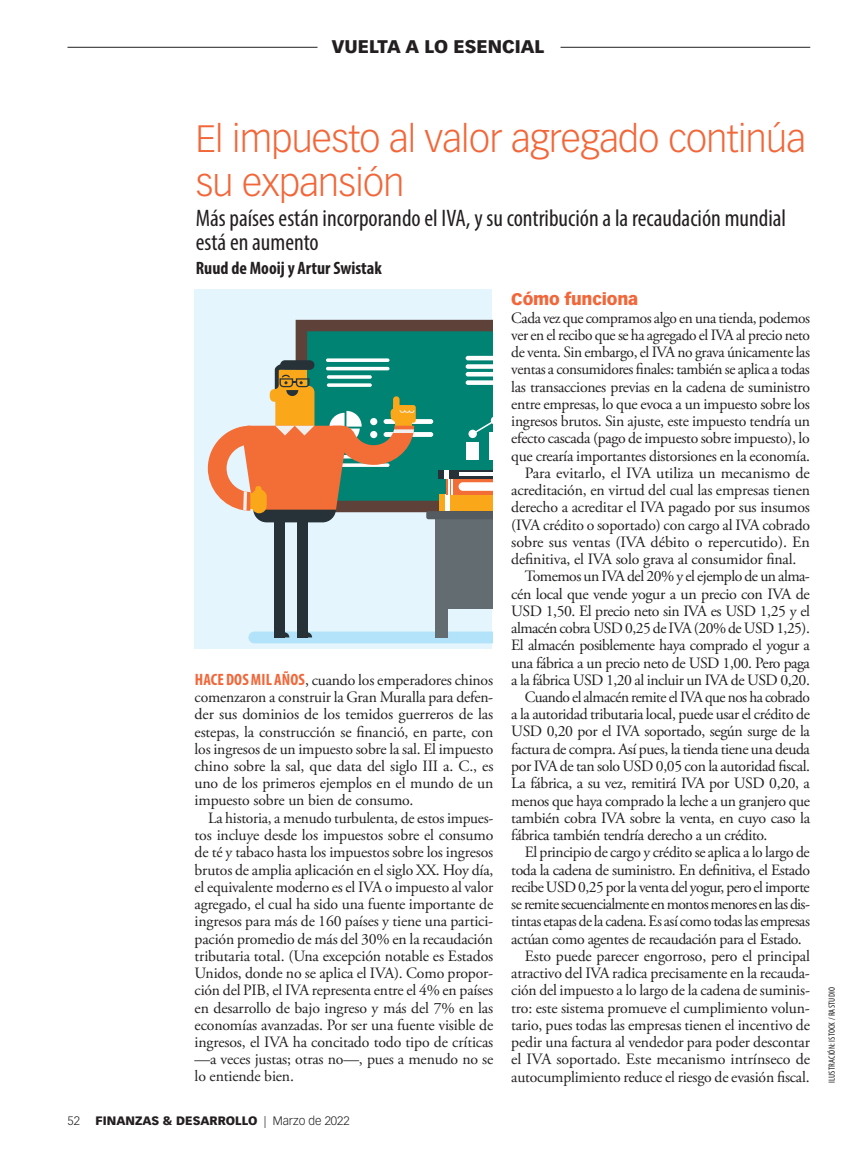
<style>
.page{position:relative;width:864px;height:1161px;background:#fff}
.page>*{position:absolute;margin:0;border:0;box-sizing:border-box;transform-origin:0 0}
.t1{font:300 37.5px/43.5px "Vectora LT Std";letter-spacing:-.015em;color:#f2673a}
.t2{font:condensed 24px/24px "Myriad Pro";color:#231f20}
.t3{font:700 condensed 18px "Myriad Pro";color:#231f20}
.t4{font:900 18px "Vectora LT Std";color:#231f20}
.t5{font:900 16.5px "Vectora LT Std";letter-spacing:-.01em;color:#f2673a}
.t6{font:15.75px/17.2px "Adobe Garamond Pro";letter-spacing:-.025em;color:#231f20;text-align:justify}
.t7{font:15.75px "Adobe Garamond Pro";letter-spacing:-.005em;color:#231f20}
.t8{font:15.75px "Adobe Garamond Pro";letter-spacing:-.045em;color:#231f20}
.t9{font:900 12px "Vectora LT Std";color:#231f20}
.t10{font:300 12px "Vectora LT Std";color:#231f20}
.t11{font:condensed 9px "Myriad Pro";letter-spacing:.02em;color:#231f20}
.s1{font-family:"Myriad Pro";font-weight:700;font-stretch:condensed;font-size:16.5px;color:#f2673a}
.s2{font-weight:300}
</style>
<div class="page">
<hr style="left:561px;top:47px;width:249px;height:1px;background:#231f20">
<hr style="left:68px;top:47px;width:250px;height:1px;background:#231f20">
<div style="left:194px;top:290px;width:298px;height:360px;background:#e4f5fd"></div>
<div style="left:435px;top:601px;width:12px;height:36px;background:#626c71"></div>
<div style="left:435px;top:515px;width:57px;height:94px;background:#626c71"></div>
<div style="left:298px;top:519px;width:10px;height:118px;background:#273238"></div>
<div style="left:275px;top:519px;width:10px;height:118px;background:#273238"></div>
<svg style="left:248px;top:632px;width:244px;height:11px;background:#a7d4ea"></svg>
<svg style="left:208px;top:320px;width:284px;height:202px"></svg>
<p class="t4" style="left:332px;top:36px;width:214px">VUELTA A LO ESENCIAL</p>
<h1 class="t1" style="left:196px;top:118px;width:612px">El impuesto al valor agregado continúa su expansión</h1>
<h2 class="t2" style="left:196px;top:206px;width:592px">Más países están incorporando el IVA, y su contribución a la recaudación mundial está en aumento</h2>
<p class="t3" style="left:196px;top:257px;width:188px">Ruud de Mooij y Artur Swistak</p>
<p class="t6" style="left:195px;top:672px;width:300px"><span class="s1">HACE DOS MIL AÑOS</span>, cuando los emperadores chinos comenzaron a construir la Gran Muralla para defen&shy;der sus dominios de los temidos guerreros de las estepas, la construcción se financió, en parte, con los ingresos de un impuesto sobre la sal. El impuesto chino sobre la sal, que data del siglo III a. C., es uno de los primeros ejemplos en el mundo de un impuesto sobre un bien de consumo.</p>
<p class="t6" style="left:195px;top:810px;width:300px;text-indent:14px">La historia, a menudo turbulenta, de estos impues&shy;tos incluye desde los impuestos sobre el consumo de té y tabaco hasta los impuestos sobre los ingresos brutos de amplia aplicación en el siglo XX. Hoy día, el equivalente moderno es el IVA o impuesto al valor agregado, el cual ha sido una fuente importante de ingresos para más de 160 países y tiene una partici&shy;pación promedio de más del 30% en la recaudación tributaria total. (Una excepción notable es Estados Unidos, donde no se aplica el IVA). Como propor&shy;ción del PIB, el IVA representa entre el 4% en países en desarrollo de bajo ingreso y más del 7% en las economías avanzadas. Por ser una fuente visible de ingresos, el IVA ha concitado todo tipo de críticas —a veces justas; otras no—, pues a menudo no se lo entiende bien.</p>
<p class="t10" style="left:68px;top:1114px;width:14px">52</p>
<p class="t9" style="left:96px;top:1113px;width:256px">FINANZAS &amp; DESARROLLO <span class="s2">| Marzo de 2022</span></p>
<p class="t5" style="left:511px;top:289px;width:128px">Cómo funciona</p>
<p class="t6" style="left:511px;top:309px;width:300px">Cada vez que compramos algo en una tienda, podemos</p>
<p class="t6" style="left:511px;top:327px;width:300px">ver en el recibo que se ha agregado el IVA al precio neto</p>
<p class="t6" style="left:511px;top:344px;width:300px">de venta. Sin embargo, el IVA no grava únicamente las</p>
<p class="t6" style="left:511px;top:361px;width:300px">ventas a consumidores finales: también se aplica a todas</p>
<p class="t6" style="left:511px;top:378px;width:300px">las transacciones previas en la cadena de suministro</p>
<p class="t6" style="left:511px;top:396px;width:300px">entre empresas, lo que evoca a un impuesto sobre los</p>
<p class="t6" style="left:511px;top:413px;width:300px">ingresos brutos. Sin ajuste, este impuesto tendría un</p>
<p class="t6" style="left:511px;top:430px;width:300px">efecto cascada (pago de impuesto sobre impuesto), lo</p>
<p class="t6" style="left:511px;top:447px;width:300px">que crearía importantes distorsiones en la economía.</p>
<p class="t7" style="left:525px;top:463px;width:287px">Para evitarlo, el IVA utiliza un mecanismo de</p>
<p class="t6" style="left:511px;top:482px;width:300px">acreditación, en virtud del cual las empresas tienen</p>
<p class="t6" style="left:511px;top:499px;width:300px">derecho a acreditar el IVA pagado por sus insumos</p>
<p class="t6" style="left:511px;top:516px;width:300px">(IVA crédito o soportado) con cargo al IVA cobrado</p>
<p class="t7" style="left:511px;top:532px;width:300px">sobre sus ventas (IVA débito o repercutido). En</p>
<p class="t6" style="left:511px;top:551px;width:287px">definitiva, el IVA solo grava al consumidor final.</p>
<p class="t6" style="left:525px;top:568px;width:287px">Tomemos un IVA del 20% y el ejemplo de un alma-</p>
<p class="t6" style="left:511px;top:585px;width:300px">cén local que vende yogur a un precio con IVA de</p>
<p class="t6" style="left:511px;top:603px;width:300px">USD 1,50. El precio neto sin IVA es USD 1,25 y el</p>
<p class="t6" style="left:511px;top:620px;width:300px">almacén cobra USD 0,25 de IVA (20% de USD 1,25).</p>
<p class="t6" style="left:511px;top:637px;width:300px">El almacén posiblemente haya comprado el yogur a</p>
<p class="t6" style="left:511px;top:654px;width:300px">una fábrica a un precio neto de USD 1,00. Pero paga</p>
<p class="t6" style="left:511px;top:672px;width:300px">a la fábrica USD 1,20 al incluir un IVA de USD 0,20.</p>
<p class="t6" style="left:525px;top:689px;width:287px">Cuando el almacén remite el IVA que nos ha cobrado</p>
<p class="t6" style="left:511px;top:706px;width:300px">a la autoridad tributaria local, puede usar el crédito de</p>
<p class="t6" style="left:511px;top:723px;width:300px">USD 0,20 por el IVA soportado, según surge de la</p>
<p class="t6" style="left:511px;top:741px;width:300px">factura de compra. Así pues, la tienda tiene una deuda</p>
<p class="t6" style="left:511px;top:758px;width:300px">por IVA de tan solo USD 0,05 con la autoridad fiscal.</p>
<p class="t6" style="left:511px;top:775px;width:300px">La fábrica, a su vez, remitirá IVA por USD 0,20, a</p>
<p class="t6" style="left:511px;top:792px;width:300px">menos que haya comprado la leche a un granjero que</p>
<p class="t6" style="left:511px;top:810px;width:300px">también cobra IVA sobre la venta, en cuyo caso la</p>
<p class="t6" style="left:511px;top:827px;width:258px">fábrica también tendría derecho a un crédito.</p>
<p class="t6" style="left:525px;top:844px;width:287px">El principio de cargo y crédito se aplica a lo largo de</p>
<p class="t6" style="left:511px;top:861px;width:300px">toda la cadena de suministro. En definitiva, el Estado</p>
<p class="t6" style="left:511px;top:879px;width:300px">recibe USD 0,25 por la venta del yogur, pero el importe</p>
<p class="t8" style="left:511px;top:895px;width:300px">se remite secuencialmente en montos menores en las dis-</p>
<p class="t6" style="left:511px;top:913px;width:300px">tintas etapas de la cadena. Es así como todas las empresas</p>
<p class="t6" style="left:511px;top:930px;width:292px">actúan como agentes de recaudación para el Estado.</p>
<p class="t6" style="left:525px;top:948px;width:287px">Esto puede parecer engorroso, pero el principal</p>
<p class="t6" style="left:511px;top:965px;width:300px">atractivo del IVA radica precisamente en la recauda-</p>
<p class="t6" style="left:511px;top:982px;width:300px">ción del impuesto a lo largo de la cadena de suminis-</p>
<p class="t6" style="left:511px;top:999px;width:300px">tro: este sistema promueve el cumplimiento volun-</p>
<p class="t6" style="left:511px;top:1017px;width:300px">tario, pues todas las empresas tienen el incentivo de</p>
<p class="t6" style="left:511px;top:1034px;width:300px">pedir una factura al vendedor para poder descontar</p>
<p class="t7" style="left:511px;top:1050px;width:300px">el IVA soportado. Este mecanismo intrínseco de</p>
<p class="t6" style="left:511px;top:1068px;width:300px">autocumplimiento reduce el riesgo de evasión fiscal.</p>
<p class="t11" style="left:826px;top:1083px;width:97px;rotate:-90deg">ILUSTRACIÓN: ISTOCK / RASTUDIO</p>
</div>
